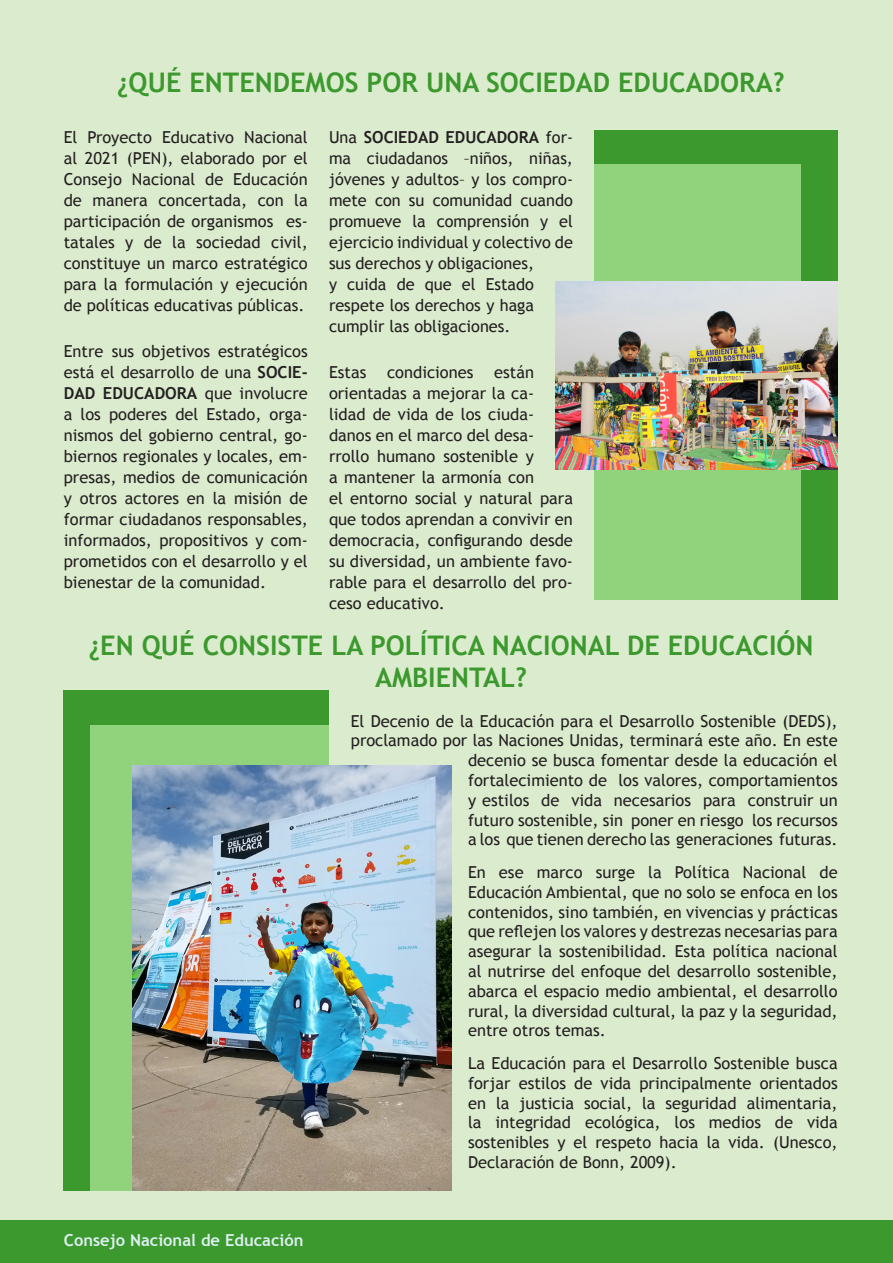
<style>
.page{position:relative;width:893px;height:1263px;background:#fff}
.page>*{position:absolute;margin:0;border:0;box-sizing:border-box;transform-origin:0 0}
.TITU{font:700 27px/32.4px "Trebuchet MS";color:#3c992e;text-align:center}
.TEXTO{font:16.5px/21px "Trebuchet MS";color:#231f20;text-align:justify}
.t1{font:700 16.5px "Trebuchet MS";color:#deeff1}
.s1{font-weight:700}
</style>
<div class="page">
<div style="left:0;top:0;width:892px;height:1263px;background:#dbebcd"></div>
<div style="left:0;top:1220px;width:892px;height:43px;background:#3c992e"></div>
<div style="left:594px;top:131px;width:244px;height:469px;background:#3c992e"></div>
<div style="left:594px;top:164px;width:206px;height:436px;background:#91d37c"></div>
<img style="left:555px;top:281px;width:283px;height:188px">
<div style="left:64px;top:690px;width:265px;height:501px;background:#3c992e"></div>
<div style="left:91px;top:725px;width:238px;height:466px;background:#91d37c"></div>
<img style="left:133px;top:766px;width:318px;height:425px">
<p class="TITU" style="left:117px;top:66px;width:669px">¿QUÉ ENTENDEMOS POR UNA SOCIEDAD EDUCADORA?</p>
<p class="TEXTO" style="left:64px;top:126px;width:245px">El Proyecto Educativo Nacional al 2021 (PEN), elaborado por el Consejo Nacional de Educación de manera concertada, con la participación de organismos es&shy;tatales y de la sociedad civil, constituye un marco estratégico para la formulación y ejecución de políticas educativas públicas.</p>
<p class="TEXTO" style="left:64px;top:341px;width:245px">Entre sus objetivos estratégicos está el desarrollo de una <span class="s1">SOCIE-DAD EDUCADORA</span> que involucre a los poderes del Estado, orga&shy;nismos del gobierno central, go&shy;biernos regionales y locales, em&shy;presas, medios de comunicación y otros actores en la misión de formar ciudadanos responsables, informados, propositivos y com&shy;prometidos con el desarrollo y el bienestar de la comunidad.</p>
<p class="TEXTO" style="left:329px;top:126px;width:245px;text-align:left">Una <span class="s1">SOCIEDAD EDUCADORA</span> for&shy;ma ciudadanos –niños, niñas, jóvenes y adultos– y los compro&shy;mete con su comunidad cuando promueve la comprensión y el ejercicio individual y colectivo de sus derechos y obligaciones,<br>y cuida de que el Estado respete los derechos y haga cumplir las obligaciones.</p>
<p class="TEXTO" style="left:329px;top:362px;width:39px">Estas</p>
<p class="TEXTO" style="left:387px;top:362px;width:88px">condiciones</p>
<p class="TEXTO" style="left:329px;top:362px;width:245px;text-align:left;text-indent:165px">están orientadas a mejorar la ca&shy;lidad de vida de los ciuda&shy;danos en el marco del desa&shy;rrollo humano sostenible y<br>a mantener la armonía con<br>el entorno social y natural para que todos aprendan a convivir en democracia, configurando desde su diversidad, un ambiente favo&shy;rable para el desarrollo del pro&shy;ceso educativo.</p>
<p class="TITU" style="left:88px;top:629px;width:726px">¿EN QUÉ CONSISTE LA POLÍTICA NACIONAL DE EDUCACIÓN<br>AMBIENTAL?</p>
<p class="TEXTO" style="left:351px;top:711px;width:488px;line-height:19.8px;text-align:right">El Decenio de la Educación para el Desarrollo Sostenible (DEDS), proclamado por las Naciones Unidas, terminará este año. En este decenio se busca fomentar desde la educación el fortalecimiento de los valores, comportamientos<br>y estilos de vida necesarios para construir un<br>futuro sostenible, sin poner en riesgo los recursos<br>a los que tienen derecho las generaciones futuras.</p>
<p class="TEXTO" style="left:468px;top:862px;width:371px;line-height:19.8px">En ese marco surge la Política Nacional de Educación Ambiental, que no solo se enfoca en los contenidos, sino también, en vivencias y prácticas que reflejen los valores y destrezas necesarias para asegurar la sostenibilidad. Esta política nacional al nutrirse del enfoque del desarrollo sostenible, abarca el espacio medio ambiental, el desarrollo rural, la diversidad cultural, la paz y la seguridad, entre otros temas.</p>
<p class="TEXTO" style="left:468px;top:1053px;width:371px;line-height:19.8px">La Educación para el Desarrollo Sostenible busca forjar estilos de vida principalmente orientados en la justicia social, la seguridad alimentaria, la integridad ecológica, los medios de vida sostenibles y el respeto hacia la vida. (Unesco, Declaración de Bonn, 2009).</p>
<p class="t1" style="left:64px;top:1230px;width:241px">Consejo Nacional de Educación</p>
</div>
